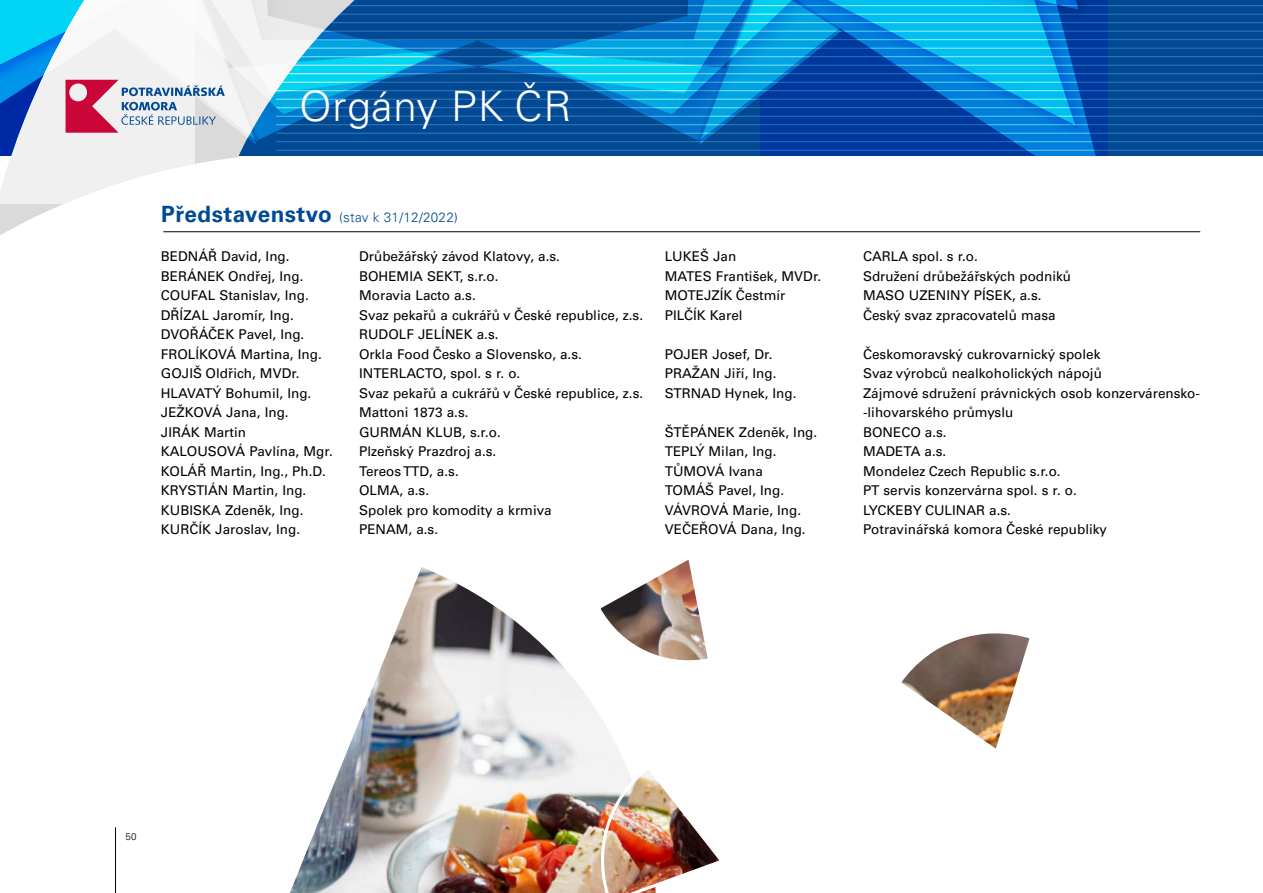
<style>
.page{position:relative;width:1263px;height:893px;background:#fff}
.page>*{position:absolute;margin:0;border:0;box-sizing:border-box;transform-origin:0 0}
.t1{font:300 42px "Univers";letter-spacing:.02em;color:#fff}
.t2{font:13.5px/19.5px "Univers";color:#000}
.t3{font:300 13.5px "Univers";letter-spacing:.02em;color:#004995}
.t4{font:300 9.75px "Univers";color:#000}
.s1{font-weight:700;font-size:22.5px}
</style>
<div class="page">
<hr style="left:115px;top:827px;width:1px;height:66px;background:#000">
<div style="left:0;top:0;width:1263px;height:155px;background:#004995"></div>
<hr style="left:276px;top:5px;width:987px;height:1px;background:#fff">
<hr style="left:276px;top:14px;width:987px;height:1px;background:#fff">
<hr style="left:276px;top:22px;width:987px;height:1px;background:#fff">
<hr style="left:276px;top:31px;width:987px;height:1px;background:#fff">
<hr style="left:276px;top:39px;width:987px;height:1px;background:#fff">
<hr style="left:276px;top:48px;width:987px;height:1px;background:#fff">
<hr style="left:276px;top:56px;width:987px;height:1px;background:#fff">
<hr style="left:276px;top:65px;width:987px;height:1px;background:#fff">
<hr style="left:276px;top:73px;width:987px;height:1px;background:#fff">
<hr style="left:276px;top:82px;width:987px;height:1px;background:#fff">
<hr style="left:276px;top:90px;width:987px;height:1px;background:#fff">
<hr style="left:276px;top:99px;width:987px;height:1px;background:#fff">
<hr style="left:276px;top:107px;width:987px;height:1px;background:#fff">
<hr style="left:276px;top:116px;width:987px;height:1px;background:#fff">
<hr style="left:276px;top:124px;width:987px;height:1px;background:#fff">
<hr style="left:276px;top:133px;width:987px;height:1px;background:#fff">
<hr style="left:276px;top:141px;width:987px;height:1px;background:#fff">
<hr style="left:276px;top:150px;width:987px;height:1px;background:#fff">
<hr style="left:163px;top:231px;width:1037px;height:1px;background:#000">
<svg style="left:1078px;top:0;width:30px;height:156px;fill:#00399d"></svg>
<svg style="left:0;top:203px;width:406px;height:32px"></svg>
<svg style="left:0;top:0;width:1078px;height:203px"></svg>
<img style="left:290px;top:567px;width:334px;height:326px">
<img style="left:592px;top:763px;width:127px;height:130px">
<img style="left:595px;top:560px;width:113px;height:108px">
<svg style="left:901px;top:633px;width:129px;height:116px"></svg>
<h1 class="t1" style="left:299px;top:81px;width:274px">Orgány PK ČR</h1>
<p class="t3" style="left:161px;top:209px;width:298px"><span class="s1">Představenstvo</span> (stav k 31/12/2022)</p>
<p class="t2" style="left:161px;top:247px;width:130px">BEDNÁŘ David, Ing.</p>
<p class="t2" style="left:359px;top:247px;width:202px">Drůbežářský závod Klatovy, a.s.</p>
<p class="t2" style="left:161px;top:266px;width:144px">BERÁNEK Ondřej, Ing.</p>
<p class="t2" style="left:359px;top:266px;width:141px">BOHEMIA SEKT, s.r.o.</p>
<p class="t2" style="left:161px;top:286px;width:149px">COUFAL Stanislav, Ing.</p>
<p class="t2" style="left:359px;top:286px;width:118px">Moravia Lacto a.s.</p>
<p class="t2" style="left:161px;top:305px;width:134px">DŘÍZAL Jaromír, Ing.</p>
<p class="t2" style="left:359px;top:305px;width:285px">Svaz pekařů a cukrářů v České republice, z.s.</p>
<p class="t2" style="left:161px;top:325px;width:145px">DVOŘÁČEK Pavel, Ing.</p>
<p class="t2" style="left:359px;top:325px;width:141px">RUDOLF JELÍNEK a.s.</p>
<p class="t2" style="left:161px;top:344px;width:162px">FROLÍKOVÁ Martina, Ing.</p>
<p class="t2" style="left:359px;top:344px;width:224px">Orkla Food Česko a Slovensko, a.s.</p>
<p class="t2" style="left:161px;top:364px;width:140px">GOJIŠ Oldřich, MVDr.</p>
<p class="t2" style="left:359px;top:364px;width:163px">INTERLACTO, spol. s r. o.</p>
<p class="t2" style="left:161px;top:383px;width:152px">HLAVATÝ Bohumil, Ing.</p>
<p class="t2" style="left:359px;top:383px;width:285px">Svaz pekařů a cukrářů v České republice, z.s.</p>
<p class="t2" style="left:161px;top:403px;width:129px">JEŽKOVÁ Jana, Ing.</p>
<p class="t2" style="left:359px;top:403px;width:111px">Mattoni 1873 a.s.</p>
<p class="t2" style="left:161px;top:422px;width:87px">JIRÁK Martin</p>
<p class="t2" style="left:359px;top:422px;width:143px">GURMÁN KLUB, s.r.o.</p>
<p class="t2" style="left:161px;top:442px;width:173px">KALOUSOVÁ Pavlína, Mgr.</p>
<p class="t2" style="left:359px;top:442px;width:139px">Plzeňský Prazdroj a.s.</p>
<p class="t2" style="left:161px;top:461px;width:167px">KOLÁŘ Martin, Ing., Ph.D.</p>
<p class="t2" style="left:359px;top:461px;width:101px">Tereos TTD, a.s.</p>
<p class="t2" style="left:161px;top:481px;width:147px">KRYSTIÁN Martin, Ing.</p>
<p class="t2" style="left:359px;top:481px;width:72px">OLMA, a.s.</p>
<p class="t2" style="left:161px;top:500px;width:144px">KUBISKA Zdeněk, Ing.</p>
<p class="t2" style="left:359px;top:500px;width:194px">Spolek pro komodity a krmiva</p>
<p class="t2" style="left:161px;top:520px;width:141px">KURČÍK Jaroslav, Ing.</p>
<p class="t2" style="left:359px;top:520px;width:80px">PENAM, a.s.</p>
<p class="t2" style="left:665px;top:247px;width:73px">LUKEŠ Jan</p>
<p class="t2" style="left:863px;top:247px;width:116px">CARLA spol. s r.o.</p>
<p class="t2" style="left:665px;top:266px;width:158px">MATES František, MVDr.</p>
<p class="t2" style="left:863px;top:266px;width:210px">Sdružení drůbežářských podniků</p>
<p class="t2" style="left:665px;top:286px;width:122px">MOTEJZÍK Čestmír</p>
<p class="t2" style="left:863px;top:286px;width:180px">MASO UZENINY PÍSEK, a.s.</p>
<p class="t2" style="left:665px;top:305px;width:79px">PILČÍK Karel</p>
<p class="t2" style="left:863px;top:305px;width:194px">Český svaz zpracovatelů masa</p>
<p class="t2" style="left:665px;top:344px;width:109px">POJER Josef, Dr.</p>
<p class="t2" style="left:863px;top:344px;width:239px">Českomoravský cukrovarnický spolek</p>
<p class="t2" style="left:665px;top:364px;width:113px">PRAŽAN Jiří, Ing.</p>
<p class="t2" style="left:863px;top:364px;width:240px">Svaz výrobců nealkoholických nápojů</p>
<p class="t2" style="left:665px;top:383px;width:133px">STRNAD Hynek, Ing.</p>
<p class="t2" style="left:863px;top:383px;width:338px">Zájmové sdružení právnických osob konzervárensko--lihovarského průmyslu</p>
<p class="t2" style="left:665px;top:422px;width:154px">ŠTĚPÁNEK Zdeněk, Ing.</p>
<p class="t2" style="left:863px;top:422px;width:85px">BONECO a.s.</p>
<p class="t2" style="left:665px;top:442px;width:113px">TEPLÝ Milan, Ing.</p>
<p class="t2" style="left:863px;top:442px;width:85px">MADETA a.s.</p>
<p class="t2" style="left:665px;top:461px;width:100px">TŮMOVÁ Ivana</p>
<p class="t2" style="left:863px;top:461px;width:199px">Mondelez Czech Republic s.r.o.</p>
<p class="t2" style="left:665px;top:481px;width:121px">TOMÁŠ Pavel, Ing.</p>
<p class="t2" style="left:863px;top:481px;width:215px">PT servis konzervárna spol. s r. o.</p>
<p class="t2" style="left:665px;top:500px;width:138px">VÁVROVÁ Marie, Ing.</p>
<p class="t2" style="left:863px;top:500px;width:149px">LYCKEBY CULINAR a.s.</p>
<p class="t2" style="left:665px;top:520px;width:142px">VEČEŘOVÁ Dana, Ing.</p>
<p class="t2" style="left:863px;top:520px;width:245px">Potravinářská komora České republiky</p>
<p class="t4" style="left:125px;top:830px;width:13px">50</p>
</div>
